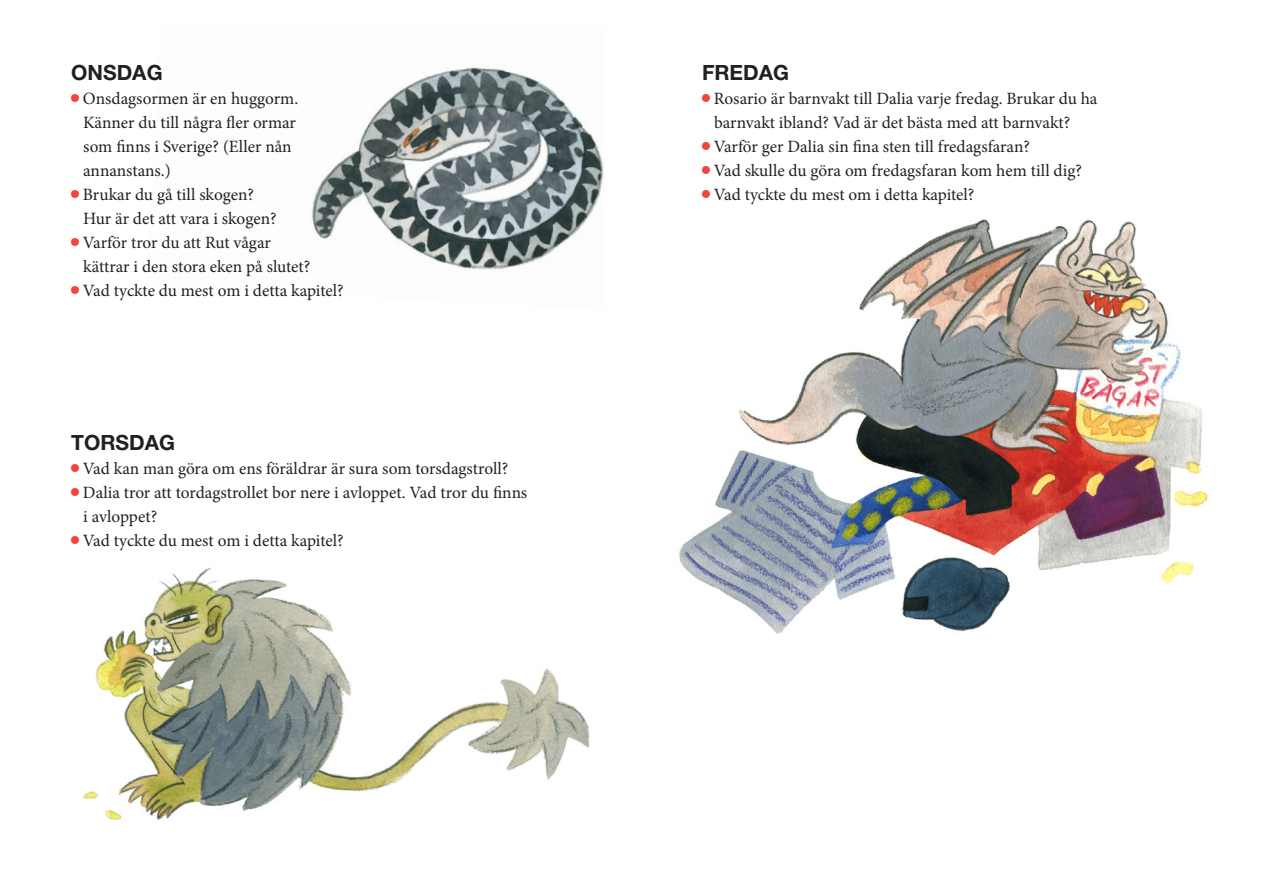
<style>
.page{position:relative;width:1263px;height:893px;background:#fff}
.page>*{position:absolute;margin:0;border:0;box-sizing:border-box;transform-origin:0 0}
.kapitel{font:700 21px "Helvetica Neue LT Std";color:#231f20}
.brödtext{font:17.25px/24px "Minion Pro";color:#231f20}
.kapitel-2{font:17.25px/24px "Minion Pro";letter-spacing:-.005em;color:#231f20}
.s1{font-family:"Helvetica Neue LT Std";font-weight:700;font-size:22.5px;color:#ef4640}
</style>
<div class="page">
<img style="left:312px;top:67px;width:292px;height:203px">
<img style="left:82px;top:568px;width:508px;height:253px">
<img style="left:679px;top:219px;width:530px;height:415px">
<p class="kapitel" style="left:71px;top:59px;width:93px">ONSDAG</p>
<p class="kapitel-2" style="left:83px;top:86px;width:217px;text-indent:-14px"><span class="s1">•</span>Onsdagsormen är en huggorm.<br>Känner du till några fler ormar som finns i Sverige? (Eller nån annanstans.)</p>
<p class="kapitel-2" style="left:83px;top:182px;width:195px;text-indent:-14px"><span class="s1">•</span>Brukar du gå till skogen?<br>Hur är det att vara i skogen?</p>
<p class="kapitel-2" style="left:83px;top:230px;width:229px;text-indent:-14px"><span class="s1">•</span>Varför tror du att Rut vågar kättrar i den stora eken på slutet?</p>
<p class="kapitel-2" style="left:70px;top:278px;width:276px"><span class="s1">•</span>Vad tyckte du mest om i detta kapitel?</p>
<p class="kapitel" style="left:71px;top:429px;width:105px">TORSDAG</p>
<p class="brödtext" style="left:70px;top:456px;width:440px"><span class="s1">•</span>Vad kan man göra om ens föräldrar är sura som torsdagstroll?</p>
<p class="brödtext" style="left:83px;top:480px;width:446px;text-indent:-14px"><span class="s1">•</span>Dalia tror att tordagstrollet bor nere i avloppet. Vad tror du finns i avloppet?</p>
<p class="brödtext" style="left:70px;top:528px;width:276px"><span class="s1">•</span>Vad tyckte du mest om i detta kapitel?</p>
<p class="kapitel" style="left:702px;top:59px;width:89px">FREDAG</p>
<p class="brödtext" style="left:714px;top:86px;width:385px;text-indent:-14px"><span class="s1">•</span>Rosario är barnvakt till Dalia varje fredag. Brukar du ha barnvakt ibland? Vad är det bästa med att barnvakt?</p>
<p class="brödtext" style="left:700px;top:134px;width:331px"><span class="s1">•</span>Varför ger Dalia sin fina sten till fredagsfaran?</p>
<p class="brödtext" style="left:700px;top:158px;width:383px"><span class="s1">•</span>Vad skulle du göra om fredagsfaran kom hem till dig?</p>
<p class="brödtext" style="left:700px;top:182px;width:276px"><span class="s1">•</span>Vad tyckte du mest om i detta kapitel?</p>
</div>
